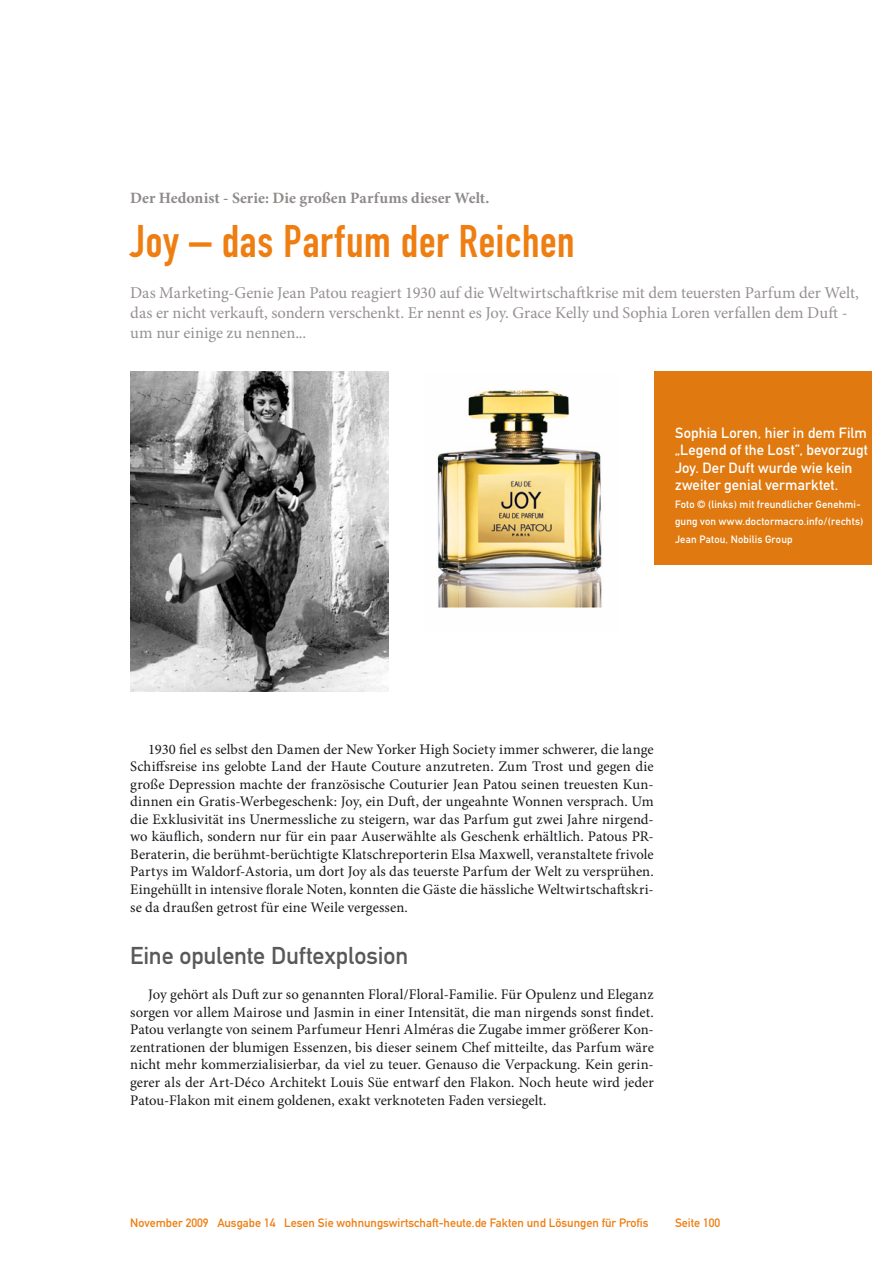
<style>
.page{position:relative;width:893px;height:1263px;background:#fff}
.page>*{position:absolute;margin:0;border:0;box-sizing:border-box;transform-origin:0 0}
.Überschrift_Groß{font:45px "DIN Engschrift";letter-spacing:.015em;color:#ee7e11}
.Überschrift_Grau{font:24px "DIN Mittelschrift";letter-spacing:-.005em;color:#5a5959}
.Anlesetext{font:16.5px/19.8px "Minion Pro";letter-spacing:-.005em;color:#969190}
.Kategorie{font:700 15.75px "Minion Pro";color:#8e8a89}
.Fliesstext{font:14.7px/17.5px "Minion Pro";letter-spacing:.005em;color:#1a171c;text-align:justify}
.Bildunterschrift{font:14.7px/17.5px "DIN Mittelschrift";letter-spacing:.005em;color:#fff}
.t1{font:12px "DIN Mittelschrift";color:#ee7e11}
.Bildunterschrift-2{font:10.5px/17.5px "DIN Mittelschrift";letter-spacing:.02em;color:#fff}
</style>
<div class="page">
<div style="left:654px;top:372px;width:218px;height:193px;background:#df7910"></div>
<img style="left:437px;top:390px;width:165px;height:218px">
<img style="left:130px;top:372px;width:259px;height:320px">
<p class="Kategorie" style="left:130px;top:187px;width:361px">Der Hedonist - Serie: Die großen Parfums dieser Welt.</p>
<p class="Überschrift_Groß" style="left:130px;top:215px;width:446px">Joy – das Parfum der Reichen</p>
<p class="Anlesetext" style="left:130px;top:283px;width:730px">Das Marketing-Genie Jean Patou reagiert 1930 auf die Weltwirtschaftkrise mit dem teuersten Parfum der Welt, das er nicht verkauft, sondern verschenkt. Er nennt es Joy. Grace Kelly und Sophia Loren verfallen dem Duft - um nur einige zu nennen...</p>
<p class="Bildunterschrift" style="left:675px;top:424px;width:194px">Sophia Loren, hier in dem Film „Legend of the Lost”, bevorzugt<br>Joy. Der Duft wurde wie kein zweiter genial vermarktet.</p>
<p class="Bildunterschrift-2" style="left:675px;top:495px;width:190px">Foto © (links) mit freundlicher Genehmi&shy;gung von www.doctormacro.info/(rechts)<br>Jean Patou, Nobilis Group</p>
<p class="Fliesstext" style="left:130px;top:740px;width:525px;text-indent:18px">1930 fiel es selbst den Damen der New Yorker High Society immer schwerer, die lange Schiffsreise ins gelobte Land der Haute Couture anzutreten. Zum Trost und gegen die große Depression machte der französische Couturier Jean Patou seinen treuesten Kun&shy;dinnen ein Gratis-Werbegeschenk: Joy, ein Duft, der ungeahnte Wonnen versprach. Um die Exklusivität ins Unermessliche zu steigern, war das Parfum gut zwei Jahre nirgend&shy;wo käuflich, sondern nur für ein paar Auserwählte als Geschenk erhältlich. Patous PR-Beraterin, die berühmt-berüchtigte Klatschreporterin Elsa Maxwell, veranstaltete frivole Partys im Waldorf-Astoria, um dort Joy als das teuerste Parfum der Welt zu versprühen.<br>Eingehüllt in intensive florale Noten, konnten die Gäste die hässliche Weltwirtschaftskri&shy;se da draußen getrost für eine Weile vergessen.</p>
<p class="Überschrift_Grau" style="left:130px;top:942px;width:279px">Eine opulente Duftexplosion</p>
<p class="Fliesstext" style="left:130px;top:986px;width:525px;text-indent:18px">Joy gehört als Duft zur so genannten Floral/Floral-Familie. Für Opulenz und Eleganz sorgen vor allem Mairose und Jasmin in einer Intensität, die man nirgends sonst findet.<br>Patou verlangte von seinem Parfumeur Henri Alméras die Zugabe immer größerer Kon&shy;zentrationen der blumigen Essenzen, bis dieser seinem Chef mitteilte, das Parfum wäre nicht mehr kommerzialisierbar, da viel zu teuer. Genauso die Verpackung. Kein gerin&shy;gerer als der Art-Déco Architekt Louis Süe entwarf den Flakon. Noch heute wird jeder Patou-Flakon mit einem goldenen, exakt verknoteten Faden versiegelt.</p>
<p class="t1" style="left:130px;top:1216px;width:520px">November 2009 Ausgabe 14 Lesen Sie wohnungswirtschaft-heute.de Fakten und Lösungen für Profis</p>
<p class="t1" style="left:675px;top:1216px;width:47px">Seite 100</p>
</div>
